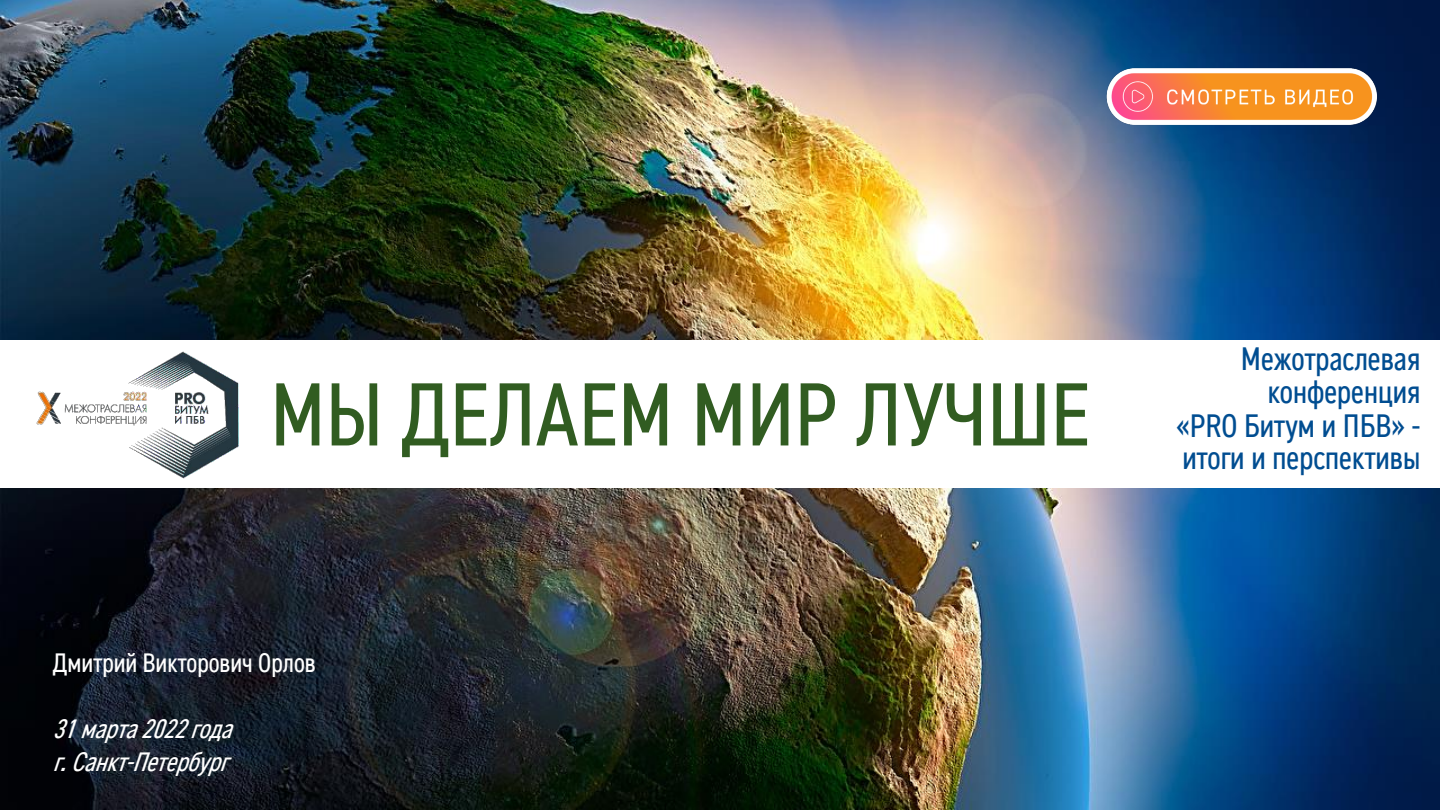
<style>
.page{position:relative;width:1440px;height:810px;background:#fff}
.page>*{position:absolute;margin:0;border:0;box-sizing:border-box;transform-origin:0 0}
.t1{font:90px "GPN DIN Condensed";color:#315c21}
.t2{font:33px/33px "GPN DIN Condensed";color:#004d91;text-align:right}
.t3{font:italic 27px/33px "GPN DIN Condensed";color:#fff}
.t4{font:27px "GPN DIN Condensed";color:#fff}
</style>
<div class="page">
<img style="left:0;top:0;width:1440px;height:810px">
<svg style="left:1294px;top:708px;width:100px;height:19px;background:#002961"></svg>
<svg style="left:1243px;top:692px;width:44px;height:54px;background:#003e82"></svg>
<svg style="left:1294px;top:733px;width:100px;height:13px"></svg>
<div style="left:0;top:340px;width:1440px;height:148px;background:#fff"></div>
<img style="left:36px;top:351px;width:203px;height:128px">
<img style="left:1098px;top:57px;width:288px;height:76px">
<p class="t1" style="left:270px;top:355px;width:821px">МЫ ДЕЛАЕМ МИР ЛУЧШЕ</p>
<p class="t4" style="left:53px;top:645px;width:264px">Дмитрий Викторович Орлов</p>
<p class="t3" style="left:53px;top:711px;width:191px">31марта2022года г.Санкт-Петербург</p>
<p class="t2" style="left:1176px;top:341px;width:246px">Межотраслевая конференция<br>«PRO Битум и ПБВ» - итоги и перспективы</p>
</div>
